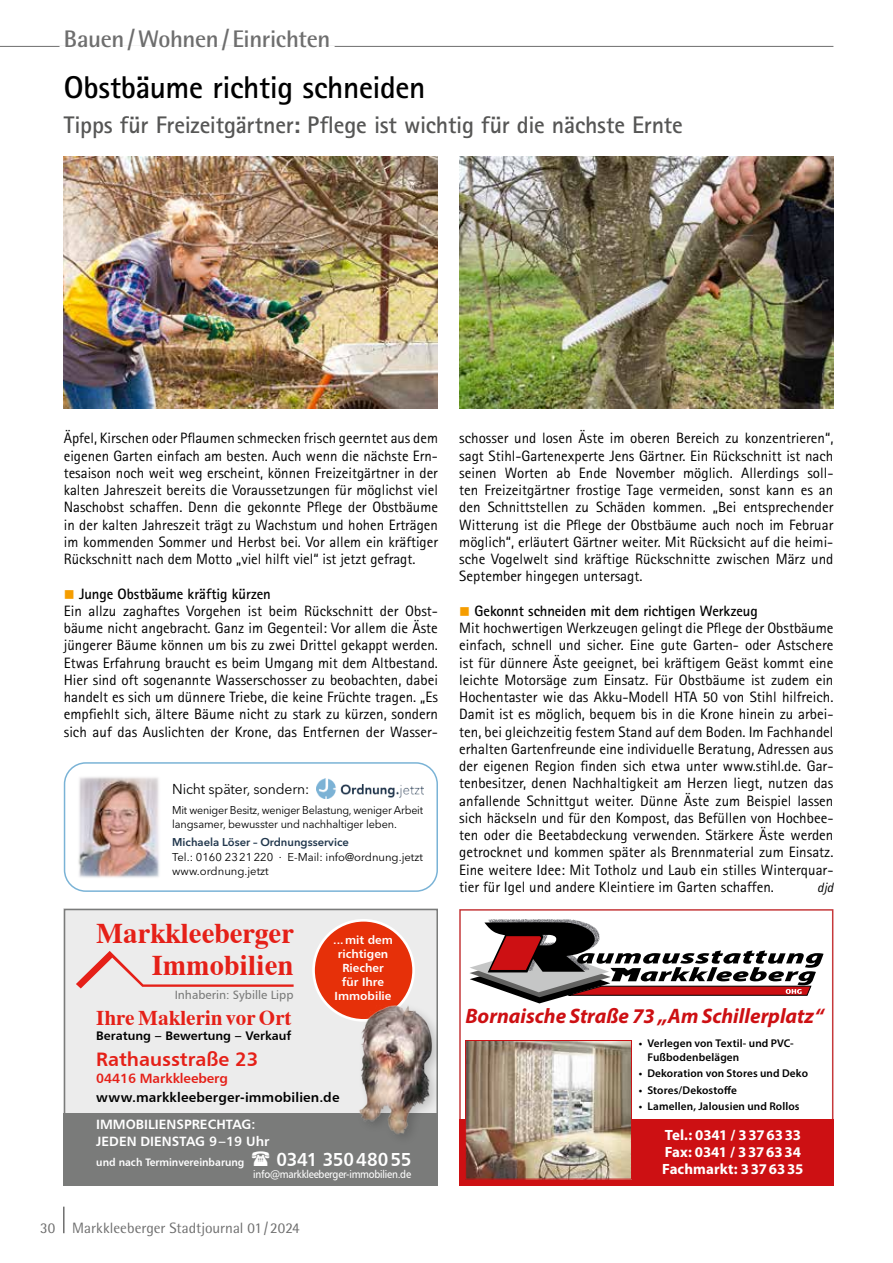
<style>
.page{position:relative;width:893px;height:1263px;background:#fff}
.page>*{position:absolute;margin:0;border:0;box-sizing:border-box;transform-origin:0 0}
.t1{font:700 31.5px "Rotis Sans Serif Std";letter-spacing:-.015em;color:#000}
.t2{font:700 28.5px/31.5px "Dutch 801 BT";color:#e52018;text-align:right}
.t3{font:700 24px "Rotis Sans Serif Std";letter-spacing:-.01em;color:#565655}
.t4{font:700 24px "Rotis Semi Sans Std";letter-spacing:-.015em;color:#6e6e6e}
.t5{font:italic 700 21px "Myriad Pro";color:#cd1013}
.t6{font:700 21px "Dutch 801 BT";color:#e52018}
.t7{font:19.5px "Humanist 777 BT Bold B";color:#e52018}
.t8{font:18.9px "Humanist 777 BT Bold B";letter-spacing:-.005em;color:#fff;scale:.95 1}
.t9{font:15px/17.2px "Rotis Sans Serif Std";color:#000;text-align:justify}
.t10{font:15px "Rotis Semi Sans Std";color:#6e6e6e}
.t11{font:700 14.85px/16.8px "Myriad Pro";color:#fff}
.t12{font:14.25px "Avenir Next LT Pro";letter-spacing:-.01em;color:#000}
.t13{font:13.5px/16.5px "Humanist 777 BT Bold B";color:#fff}
.t14{font:13.5px "Humanist 777 BT Bold B";letter-spacing:.01em;color:#000}
.t15{font:13.5px "Humanist 777 BT Bold B";letter-spacing:-.005em;color:#e52018}
.t16{font:italic 13.5px "Rotis Sans Serif Std";color:#000}
.t17{font:12.45px "Humanist 777 BT Bold B";color:#000}
.t18{font:12px "Humanist 777 BT Roman B";color:#7a7b7a}
.t19{font:11.85px/14px "Humanist 777 BT Bold B";color:#fff;text-align:center}
.t20{font:600 11.25px/13.5px "Myriad Pro";letter-spacing:.015em;color:#000}
.t21{font:11.25px/14.2px "Avenir Next LT Pro";letter-spacing:-.01em;color:#000;scale:.95 1}
.t22{font:11.25px/14.2px "Avenir Next LT Pro";letter-spacing:-.01em;color:#000}
.t23{font:600 11.25px "Avenir Next LT Pro";color:#21374d}
.t24{font:10.8px "Humanist 777 BT Roman B";letter-spacing:-.025em;color:#fff;scale:.92 1}
.t25{font:10.8px "Humanist 777 BT Bold B";color:#fff;scale:.95 1}
.s1{color:#f59d00}
.s2{font-weight:700}
</style>
<div class="page">
<hr style="left:63px;top:1206px;width:2px;height:27px;background:#6e6e6e">
<hr style="left:0;top:46px;width:833px;height:1px;background:#6e6e6e">
<hr style="left:60px;top:46px;width:275px;height:1px;background:#fff">
<div style="left:64px;top:909px;width:374px;height:276px;background:#ececec"></div>
<div style="left:64px;top:1113px;width:374px;height:72px;background:#7a7b7a"></div>
<div style="left:64px;top:909px;width:374px;height:276px;border:2px solid #7a7b7a"></div>
<div style="left:314px;top:920px;width:100px;height:100px;background:#e63009;border-radius:50%"></div>
<div style="left:312px;top:919px;width:103px;height:103px;border:3px solid #fff;border-radius:50%"></div>
<div style="left:355px;top:1001px;width:83px;height:146px;background:#7a7b7a"></div>
<img style="left:352px;top:999px;width:86px;height:136px">
<svg style="left:76px;top:951px;width:218px;height:37px"></svg>
<div style="left:64px;top:762px;width:374px;height:130px;border:2px solid #7ab3d6;border-radius:21px"></div>
<img style="left:78px;top:777px;width:82px;height:101px">
<img style="left:317px;top:778px;width:106px;height:20px">
<svg style="left:488px;top:920px;width:94px;height:2px"></svg>
<svg style="left:470px;top:922px;width:354px;height:81px"></svg>
<div style="left:459px;top:909px;width:374px;height:276px;border:2px solid #c6393b"></div>
<div style="left:459px;top:1119px;width:374px;height:66px;background:#cd1013"></div>
<img style="left:467px;top:1042px;width:163px;height:135px">
<div style="left:465px;top:1040px;width:167px;height:139px;border:1px solid #cd1013"></div>
<img style="left:64px;top:157px;width:374px;height:252px">
<img style="left:459px;top:157px;width:374px;height:252px">
<h3 class="t4" style="left:64px;top:24px;width:268px">Bauen/Wohnen/ Einrichten</h3>
<h1 class="t1" style="left:64px;top:68px;width:363px">Obstbäume richtig schneiden</h1>
<h3 class="t3" style="left:64px;top:109px;width:621px">Tipps für Freizeitgärtner: Pflege ist wichtig für die nächste Ernte</h3>
<p class="t9" style="left:64px;top:429px;width:376px">Äpfel, Kirschen oder Pflaumen schmecken frisch geerntet aus dem eigenen Garten einfach am besten. Auch wenn die nächste Ern&shy;tesaison noch weit weg erscheint, können Freizeitgärtner in der kalten Jahreszeit bereits die Voraussetzungen für möglichst viel Naschobst schaffen. Denn die gekonnte Pflege der Obstbäume in der kalten Jahreszeit trägt zu Wachstum und hohen Erträgen im kommenden Sommer und Herbst bei. Vor allem ein kräftiger Rückschnitt nach dem Motto „viel hilft viel“ ist jetzt gefragt.</p>
<p class="t9" style="left:64px;top:585px;width:376px;text-align:left"><span class="s1">■</span> <span class="s2">Junge Obstbäume kräftig kürzen<br></span>Ein allzu zaghaftes Vorgehen ist beim Rückschnitt der Obst&shy;bäume nicht angebracht. Ganz im Gegenteil: Vor allem die Äste jüngerer Bäume können um bis zu zwei Drittel gekappt werden.<br>Etwas Erfahrung braucht es beim Umgang mit dem Altbestand.<br>Hier sind oft sogenannte Wasserschosser zu beobachten, dabei handelt es sich um dünnere Triebe, die keine Früchte tragen. „Es empfiehlt sich, ältere Bäume nicht zu stark zu kürzen, sondern sich auf das Auslichten der Krone, das Entfernen der Wasser-</p>
<p class="t12" style="left:172px;top:780px;width:139px">Nicht später, sondern:</p>
<p class="t21" style="left:172px;top:802px;width:266px">Mit weniger Besitz, weniger Belastung, weniger Arbeit langsamer, bewusster und nachhaltiger leben.</p>
<p class="t23" style="left:172px;top:836px;width:178px">Michaela Löser – Ordnungsservice</p>
<p class="t22" style="left:172px;top:849px;width:252px">Tel.: 0160 2321220 · E-Mail: info@ordnung.jetzt www.ordnung.jetzt</p>
<h2 class="t2" style="left:96px;top:917px;width:199px">Markkleeberger<br>Immobilien</h2>
<p class="t18" style="left:175px;top:988px;width:120px">Inhaberin: Sybille Lipp</p>
<h3 class="t6" style="left:96px;top:1005px;width:197px">Ihre Maklerin vor Ort</h3>
<p class="t17" style="left:96px;top:1027px;width:197px">Beratung – Bewertung – Verkauf</p>
<h3 class="t7" style="left:96px;top:1047px;width:163px">Rathausstraße 23</h3>
<p class="t15" style="left:96px;top:1069px;width:133px">04416 Markkleeberg</p>
<p class="t19" style="left:333px;top:932px;width:61px">...mit dem richtigen<br>Riecher für Ihre<br>Immobilie</p>
<p class="t14" style="left:96px;top:1089px;width:245px">www.markkleeberger-immobilien.de</p>
<p class="t13" style="left:96px;top:1116px;width:175px">IMMOBILIENSPRECHTAG:<br>JEDEN DIENSTAG 9–19 Uhr</p>
<p class="t25" style="left:96px;top:1155px;width:157px">und nach Terminvereinbarung</p>
<p class="t8" style="left:276px;top:1147px;width:144px">0341 35048055</p>
<p class="t24" style="left:253px;top:1167px;width:173px">info@markkleeberger-immobilien.de</p>
<p class="t10" style="left:40px;top:1219px;width:261px">30 Markkleeberger Stadtjournal 01/2024</p>
<p class="t9" style="left:459px;top:429px;width:376px">schosser und losen Äste im oberen Bereich zu konzentrieren“, sagt Stihl-Gartenexperte Jens Gärtner. Ein Rückschnitt ist nach seinen Worten ab Ende November möglich. Allerdings soll&shy;ten Freizeitgärtner frostige Tage vermeiden, sonst kann es an den Schnittstellen zu Schäden kommen. „Bei entsprechender Witterung ist die Pflege der Obstbäume auch noch im Februar möglich“, erläutert Gärtner weiter. Mit Rücksicht auf die heimi&shy;sche Vogelwelt sind kräftige Rückschnitte zwischen März und September hingegen untersagt.</p>
<p class="t9" style="left:459px;top:602px;width:376px;text-align:left"><span class="s1">■</span> <span class="s2">Gekonnt schneiden mit dem richtigen Werkzeug<br></span>Mit hochwertigen Werkzeugen gelingt die Pflege der Obstbäume einfach, schnell und sicher. Eine gute Garten- oder Astschere ist für dünnere Äste geeignet, bei kräftigem Geäst kommt eine leichte Motorsäge zum Einsatz. Für Obstbäume ist zudem ein Hochentaster wie das Akku-Modell HTA 50 von Stihl hilfreich.<br>Damit ist es möglich, bequem bis in die Krone hinein zu arbei&shy;ten, bei gleichzeitig festem Stand auf dem Boden. Im Fachhandel erhalten Gartenfreunde eine individuelle Beratung, Adressen aus der eigenen Region finden sich etwa unter www.stihl.de. Gar&shy;tenbesitzer, denen Nachhaltigkeit am Herzen liegt, nutzen das anfallende Schnittgut weiter. Dünne Äste zum Beispiel lassen sich häckseln und für den Kompost, das Befüllen von Hochbee&shy;ten oder die Beetabdeckung verwenden. Stärkere Äste werden getrocknet und kommen später als Brennmaterial zum Einsatz.<br>Eine weitere Idee: Mit Totholz und Laub ein stilles Winterquar&shy;tier für Igel und andere Kleintiere im Garten schaffen.</p>
<p class="t16" style="left:817px;top:879px;width:18px">djd</p>
<h3 class="t5" style="left:465px;top:1002px;width:360px">Bornaische Straße 73 „Am Schillerplatz“</h3>
<p class="t20" style="left:647px;top:1036px;width:148px;text-indent:-9px">• Verlegen von Textil- und PVC-<br>Fußbodenbelägen</p>
<p class="t20" style="left:639px;top:1066px;width:171px">• Dekoration von Stores und Deko</p>
<p class="t20" style="left:639px;top:1083px;width:100px">• Stores/Dekostoffe</p>
<p class="t20" style="left:639px;top:1099px;width:162px">• Lamellen, Jalousien und Rollos</p>
<p class="t11" style="left:662px;top:1126px;width:143px">Tel.: 0341 / 3376333<br>Fax: 0341 / 3376334<br>Fachmarkt: 3376335</p>
</div>
